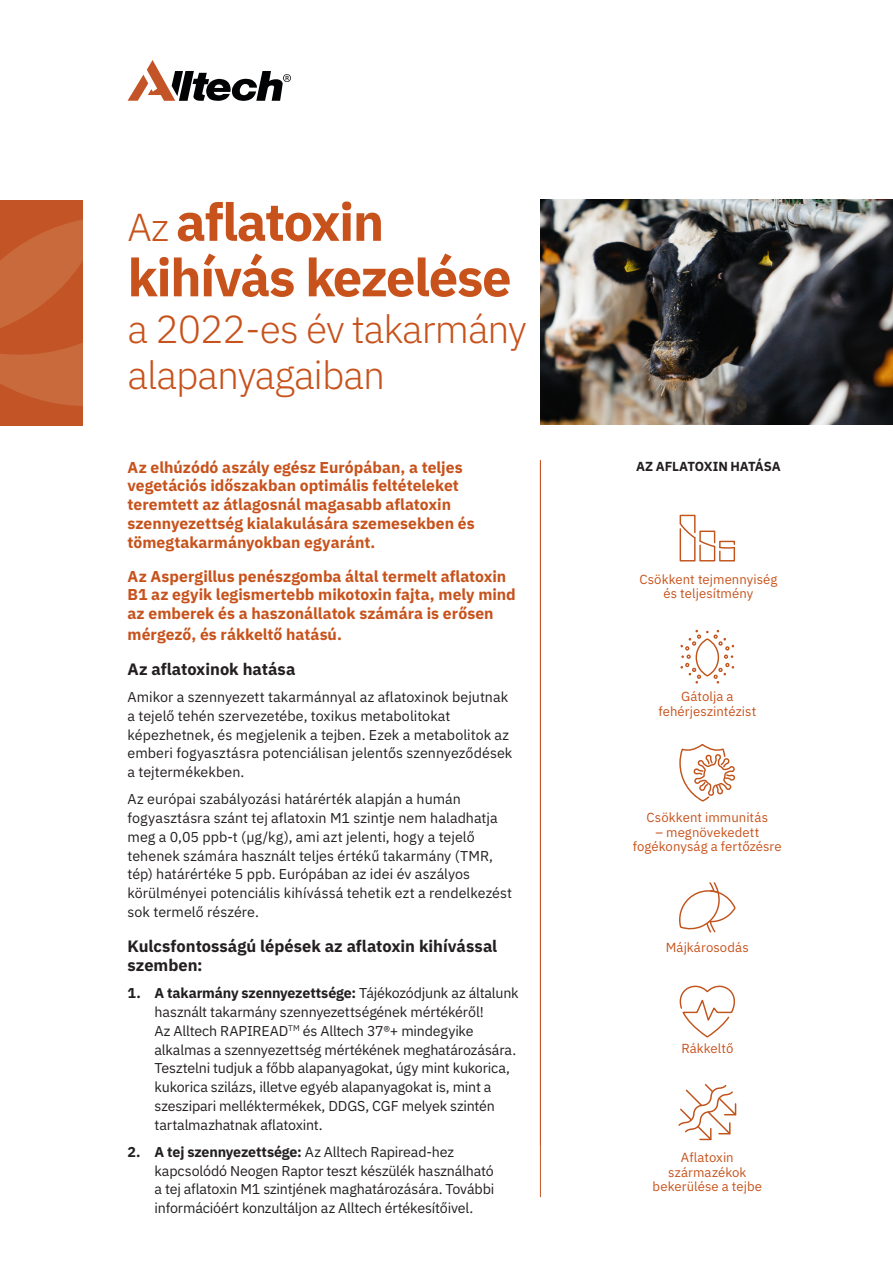
<style>
.page{position:relative;width:893px;height:1263px;background:#fff}
.page>*{position:absolute;margin:0;border:0;box-sizing:border-box;transform-origin:0 0}
.t1{font:700 52.5px/55.5px "IBM Plex Sans";letter-spacing:-.025em;color:#c7521b}
.t2{font:300 39px/46.5px "IBM Plex Sans";letter-spacing:-.025em;color:#c7521b}
.Subhead{font:700 16.5px/19.5px "IBM Plex Sans";color:#231f20}
.Subhead-2{font:700 15.75px/18.8px "IBM Plex Sans";color:#c7521b}
.Body_bullets{font:14.25px/18.8px "IBM Plex Sans";letter-spacing:-.005em;color:#231f20}
.Body_orange{font:13.05px/14.5px "IBM Plex Sans";letter-spacing:.005em;color:#c7521b;text-align:center}
.Body_orange-2{font:700 13.05px "IBM Plex Sans";letter-spacing:-.01em;color:#231f20}
.s1{font-weight:300;font-size:39px}
.s2{font-weight:700}
</style>
<div class="page">
<svg style="left:128px;top:60px;width:163px;height:41px"></svg>
<div style="left:0;top:200px;width:82px;height:225px;background:#c25426"></div>
<svg style="left:0;top:220px;width:82px;height:186px"></svg>
<img style="left:540px;top:200px;width:353px;height:224px">
<svg style="left:679px;top:514px;width:56px;height:48px"></svg>
<svg style="left:679px;top:882px;width:57px;height:51px"></svg>
<svg style="left:680px;top:630px;width:54px;height:53px"></svg>
<svg style="left:679px;top:744px;width:56px;height:58px"></svg>
<svg style="left:680px;top:986px;width:55px;height:51px"></svg>
<svg style="left:678px;top:1084px;width:58px;height:56px"></svg>
<hr style="left:540px;top:460px;width:1px;height:737px;background:#c25426">
<p class="t1" style="left:128px;top:190px;width:385px"><span class="s1">Az</span> aflatoxin kihívás kezelése</p>
<p class="t2" style="left:128px;top:302px;width:401px">a 2022-es év takarmány alapanyagaiban</p>
<p class="Subhead-2" style="left:128px;top:456px;width:349px">Az elhúzódó aszály egész Európában, a teljes vegetációs időszakban optimális feltételeket teremtett az átlagosnál magasabb aflatoxin szennyezettség kialakulására szemesekben és tömegtakarmányokban egyaránt.</p>
<p class="Subhead-2" style="left:128px;top:565px;width:390px">Az Aspergillus penészgomba által termelt aflatoxin<br>B1 az egyik legismertebb mikotoxin fajta, mely mind az emberek és a haszonállatok számára is erősen</p>
<p class="Subhead-2" style="left:128px;top:624px;width:216px">mérgező, és rákkeltő hatású.</p>
<p class="Subhead" style="left:128px;top:658px;width:169px">Az aflatoxinok hatása</p>
<p class="Body_bullets" style="left:128px;top:686px;width:386px">Amikor a szennyezett takarmánnyal az aflatoxinok bejutnak a tejelő tehén szervezetébe, toxikus metabolitokat képezhetnek, és megjelenik a tejben. Ezek a metabolitok az emberi fogyasztásra potenciálisan jelentős szennyeződések a tejtermékekben.</p>
<p class="Body_bullets" style="left:128px;top:789px;width:386px">Az európai szabályozási határérték alapján a humán fogyasztásra szánt tej aflatoxin M1 szintje nem haladhatja meg a 0,05 ppb-t (µg/kg), ami azt jelenti, hogy a tejelő tehenek számára használt teljes értékű takarmány (TMR, tép) határértéke 5 ppb. Európában az idei év aszályos körülményei potenciális kihívássá tehetik ezt a rendelkezést sok termelő részére.</p>
<p class="Subhead" style="left:128px;top:935px;width:371px">Kulcsfontosságú lépések az aflatoxin kihívással szemben:</p>
<p class="Body_bullets" style="left:155px;top:983px;width:366px;text-indent:-27px"><span class="s2">1. A takarmány szennyezettsége:</span> Tájékozódjunk az általunk használt takarmány szennyezettségének mértékéről!<br>Az Alltech RAPIREAD<sup>TM</sup> és Alltech 37®+ mindegyike alkalmas a szennyezettség mértékének meghatározására.<br>Tesztelni tudjuk a főbb alapanyagokat, úgy mint kukorica, kukorica szilázs, illetve egyéb alapanyagokat is, mint a szeszipari melléktermékek, DDGS, CGF melyek szintén tartalmazhatnak aflatoxint.</p>
<p class="Body_bullets" style="left:155px;top:1141px;width:341px;text-indent:-27px"><span class="s2">2. A tej szennyezettsége:</span> Az Alltech Rapiread-hez kapcsolódó Neogen Raptor teszt készülék használható a tej aflatoxin M1 szintjének maghatározására. További információért konzultáljon az Alltech értékesítőivel.</p>
<p class="Body_orange-2" style="left:636px;top:455px;width:146px">AZ AFLATOXIN HATÁSA</p>
<p class="Body_orange" style="left:639px;top:571px;width:139px">Csökkent tejmennyiség és teljesítmény</p>
<p class="Body_orange" style="left:658px;top:688px;width:99px">Gátolja a fehérjeszintézist</p>
<p class="Body_orange" style="left:646px;top:809px;width:123px">Csökkent immunitás</p>
<p class="Body_orange" style="left:633px;top:824px;width:150px">– megnövekedett fogékonyság a fertőzésre</p>
<p class="Body_orange" style="left:666px;top:939px;width:85px">Májkárosodás</p>
<p class="Body_orange" style="left:681px;top:1040px;width:53px">Rákkeltő</p>
<p class="Body_orange" style="left:653px;top:1149px;width:111px">Aflatoxin származékok bekerülése a tejbe</p>
</div>
